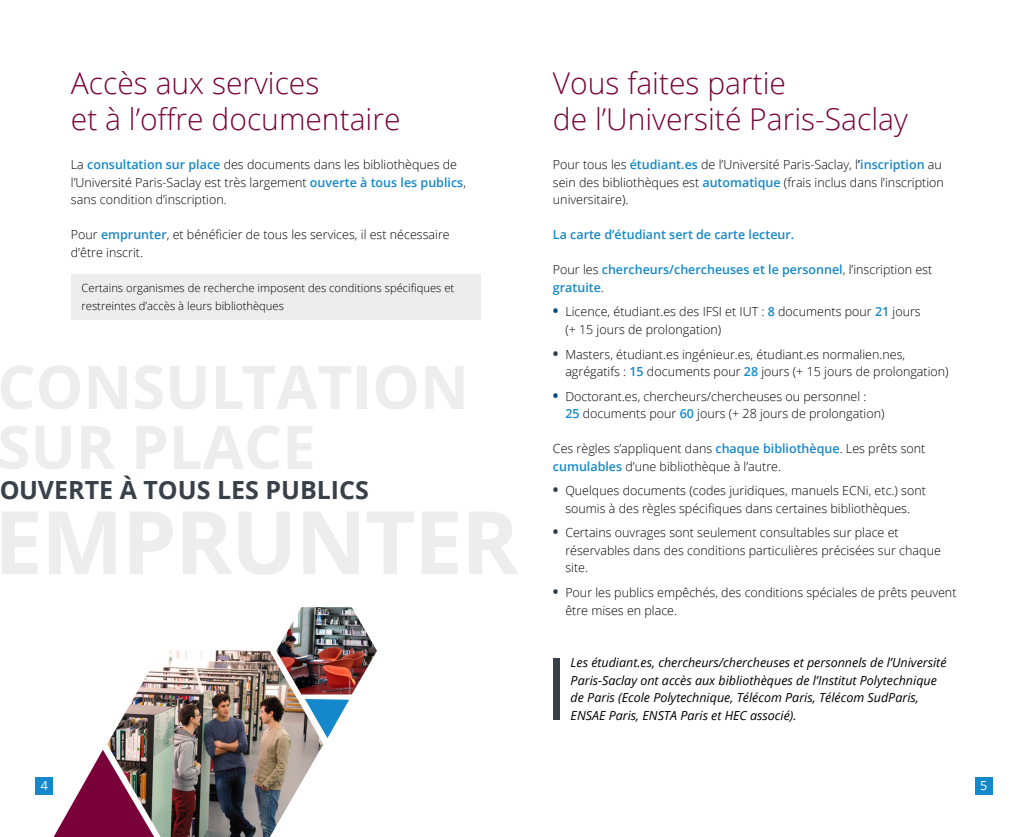
<style>
.page{position:relative;width:1035px;height:837px;background:#fff}
.page>*{position:absolute;margin:0;border:0;box-sizing:border-box;transform-origin:0 0}
.t1{font:300 30px/36px "Open Sans";color:#7a003a}
.t2{font:700 25px "Open Sans";color:#38404a}
.t3{font:300 12.5px/17.5px "Open Sans";color:#000}
.t4{font:italic 12.5px/17.5px "Open Sans";color:#000}
.t5{font:600 12.5px/17.5px "Open Sans";color:#1488ca}
.t6{font:12.5px "Open Sans";color:#fff}
.t7{font:300 11.25px/18px "Open Sans";color:#000}
.s1{font-weight:600;color:#1488ca}
.s2{font-weight:600;color:#004c7d}
.s3{font-weight:300;color:#000}
.s4{font-weight:700;font-size:15px;color:#004c7d}
.s5{font-weight:700;font-size:15px;color:#2d3c47}
</style>
<div class="page">
<div style="left:71px;top:273px;width:410px;height:46px;background:#ededed"></div>
<div style="left:35px;top:776px;width:18px;height:18px;background:#1488ca"></div>
<div style="left:974px;top:776px;width:18px;height:18px;background:#1488ca"></div>
<img style="left:107px;top:650px;width:216px;height:186px">
<img style="left:276px;top:607px;width:101px;height:87px">
<svg style="left:305px;top:698px;width:44px;height:39px"></svg>
<svg style="left:54px;top:749px;width:100px;height:87px"></svg>
<div style="left:553px;top:658px;width:6px;height:61px;background:#38404a"></div>
<h1 class="t1" style="left:71px;top:64px;width:331px">Accès aux services<br>et à l’offre documentaire</h1>
<p class="t3" style="left:71px;top:155px;width:397px">La <span class="s1">consultation sur place</span> des documents dans les bibliothèques de l’Université Paris-Saclay est très largement <span class="s1">ouverte à tous les publics</span>, sans condition d’inscription.</p>
<p class="t3" style="left:71px;top:225px;width:380px">Pour <span class="s1">emprunter</span>, et bénéficier de tous les services, il est nécessaire d’être inscrit.</p>
<p class="t7" style="left:81px;top:278px;width:374px">Certains organismes de recherche imposent des conditions spécifiques et restreintes d’accès à leurs bibliothèques</p>
<h2 class="t2" style="left:-1px;top:472px;width:371px">OUVERTE À TOUS LES PUBLICS</h2>
<h1 class="t1" style="left:553px;top:64px;width:356px">Vous faites partie<br>de l’Université Paris-Saclay</h1>
<p class="t3" style="left:553px;top:155px;width:392px">Pour tous les <span class="s1">étudiant.es</span> de l’Université Paris-Saclay, l<span class="s2">’</span><span class="s1">inscription</span> au sein des bibliothèques est <span class="s1">automatique</span> (frais inclus dans l’inscription universitaire).</p>
<p class="t5" style="left:553px;top:225px;width:243px">La carte d’étudiant sert de carte lecteur.</p>
<p class="t5" style="left:553px;top:260px;width:381px"><span class="s3">Pour les</span> chercheurs/chercheuses et le personnel<span class="s3">, l’inscription est </span>gratuite<span class="s3">.</span></p>
<p class="t3" style="left:565px;top:302px;width:357px;text-indent:-12px"><span class="s4">•</span> Licence, étudiant.es des IFSI et IUT : <span class="s1">8</span> documents pour <span class="s1">21</span> jours (+ 15 jours de prolongation)</p>
<p class="t3" style="left:565px;top:345px;width:385px;text-indent:-12px"><span class="s5">•</span> Masters, étudiant.es ingénieur.es, étudiant.es normalien.nes, agrégatifs : <span class="s1">15</span> documents pour <span class="s1">28</span> jours (+ 15 jours de prolongation)</p>
<p class="t3" style="left:565px;top:387px;width:321px;text-indent:-12px"><span class="s4">•</span> Doctorant.es, chercheurs/chercheuses ou personnel :<br><span class="s1">25</span> documents pour <span class="s1">60</span> jours (+ 28 jours de prolongation)</p>
<p class="t3" style="left:553px;top:439px;width:374px">Ces règles s’appliquent dans <span class="s1">chaque bibliothèque</span>. Les prêts sont <span class="s1">cumulables</span> d’une bibliothèque à l’autre.</p>
<p class="t3" style="left:553px;top:481px;width:374px;text-align:center"><span class="s5">•</span> Quelques documents (codes juridiques, manuels ECNi, etc.) sont soumis à des règles spécifiques dans certaines bibliothèques.</p>
<p class="t3" style="left:565px;top:523px;width:377px;text-indent:-12px"><span class="s5">•</span> Certains ouvrages sont seulement consultables sur place et réservables dans des conditions particulières précisées sur chaque site.</p>
<p class="t3" style="left:565px;top:583px;width:393px;text-indent:-12px"><span class="s5">•</span> Pour les publics empêchés, des conditions spéciales de prêts peuvent être mises en place.</p>
<p class="t4" style="left:570px;top:653px;width:377px">Les étudiant.es, chercheurs/chercheuses et personnels de l’Université Paris-Saclay ont accès aux bibliothèques de l’Institut Polytechnique de Paris (Ecole Polytechnique, Télécom Paris, Télécom SudParis, ENSAE Paris, ENSTA Paris et HEC associé).</p>
<p class="t6" style="left:41px;top:777px;width:9px">4</p>
<p class="t6" style="left:980px;top:777px;width:9px">5</p>
</div>
